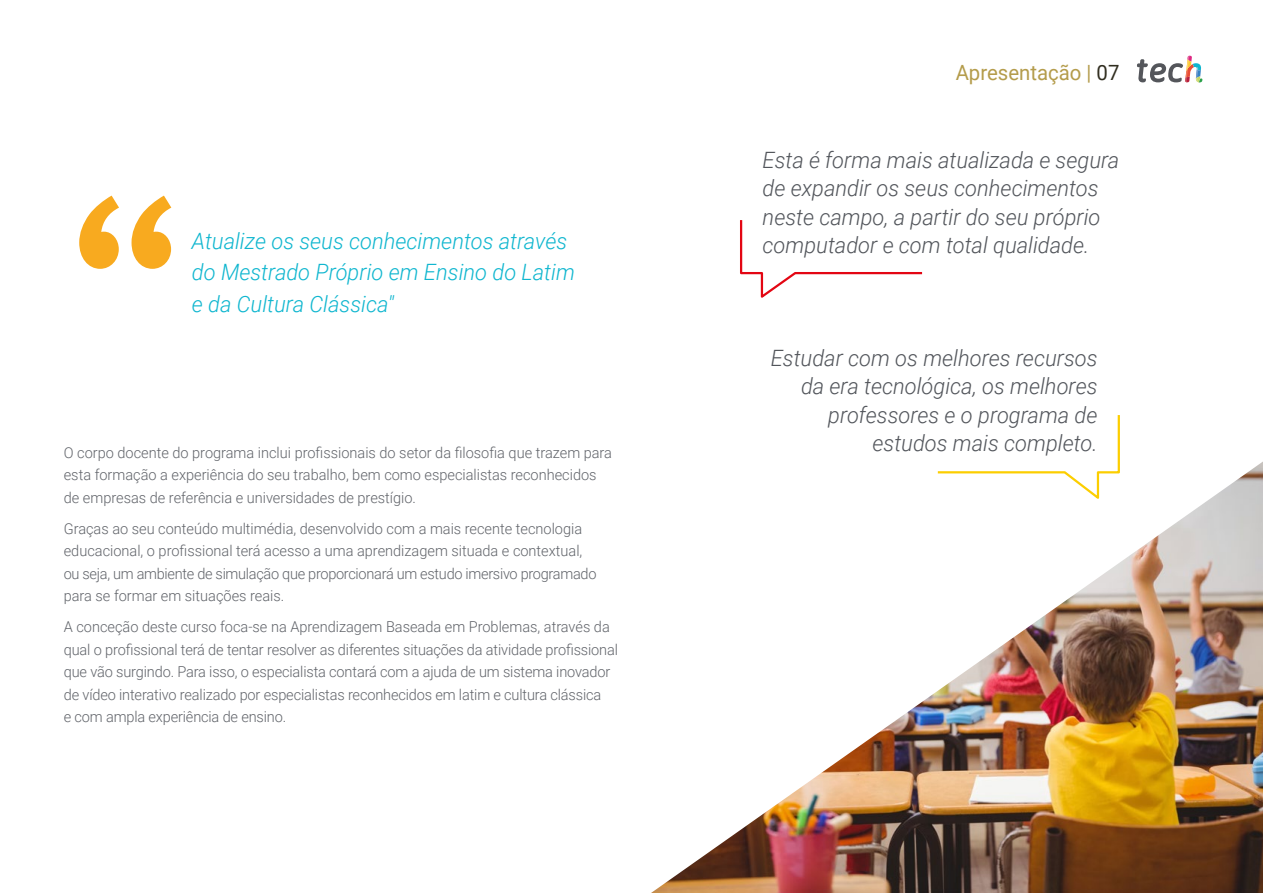
<style>
.page{position:relative;width:1263px;height:893px;background:#fff}
.page>*{position:absolute;margin:0;border:0;box-sizing:border-box;transform-origin:0 0}
.t1{font:italic 300 22.5px/28.5px "Roboto";color:#52555b;text-align:right}
.t2{font:italic 300 22.5px/31.5px "Roboto";color:#0fb6cf}
.t3{font:21px "Roboto";color:#b49c4b}
.t4{font:300 15px/22.5px "Roboto";color:#61646a}
.s1{color:#312e20}
</style>
<div class="page">
<svg style="left:79px;top:196px;width:92px;height:73px"></svg>
<img style="left:651px;top:461px;width:612px;height:432px">
<svg style="left:935px;top:415px;width:186px;height:87px"></svg>
<svg style="left:740px;top:220px;width:183px;height:78px"></svg>
<svg style="left:1137px;top:56px;width:65px;height:27px"></svg>
<h1 class="t2" style="left:192px;top:224px;width:384px">Atualize os seus conhecimentos através do Mestrado Próprio em Ensino do Latim e da Cultura Clássica"</h1>
<p class="t4" style="left:64px;top:441px;width:550px">O corpo docente do programa inclui profissionais do setor da filosofia que trazem para esta formação a experiência do seu trabalho, bem como especialistas reconhecidos de empresas de referência e universidades de prestígio.</p>
<p class="t4" style="left:64px;top:517px;width:534px">Graças ao seu conteúdo multimédia, desenvolvido com a mais recente tecnologia educacional, o profissional terá acesso a uma aprendizagem situada e contextual, ou seja, um ambiente de simulação que proporcionará um estudo imersivo programado para se formar em situações reais.</p>
<p class="t4" style="left:64px;top:615px;width:556px">A conceção deste curso foca-se na Aprendizagem Baseada em Problemas, através da qual o profissional terá de tentar resolver as diferentes situações da atividade profissional que vão surgindo. Para isso, o especialista contará com a ajuda de um sistema inovador de vídeo interativo realizado por especialistas reconhecidos em latim e cultura clássica<br>e com ampla experiência de ensino.</p>
<h2 class="t3" style="left:956px;top:57px;width:165px">Apresentação | <span class="s1">07</span></h2>
<h1 class="t1" style="left:763px;top:145px;width:358px;text-align:left">Esta é forma mais atualizada e segura de expandir os seus conhecimentos neste campo, a partir do seu próprio computador e com total qualidade.</h1>
<h1 class="t1" style="left:771px;top:343px;width:328px">Estudar com os melhores recursos da era tecnológica, os melhores professores e o programa de estudos mais completo.</h1>
</div>
